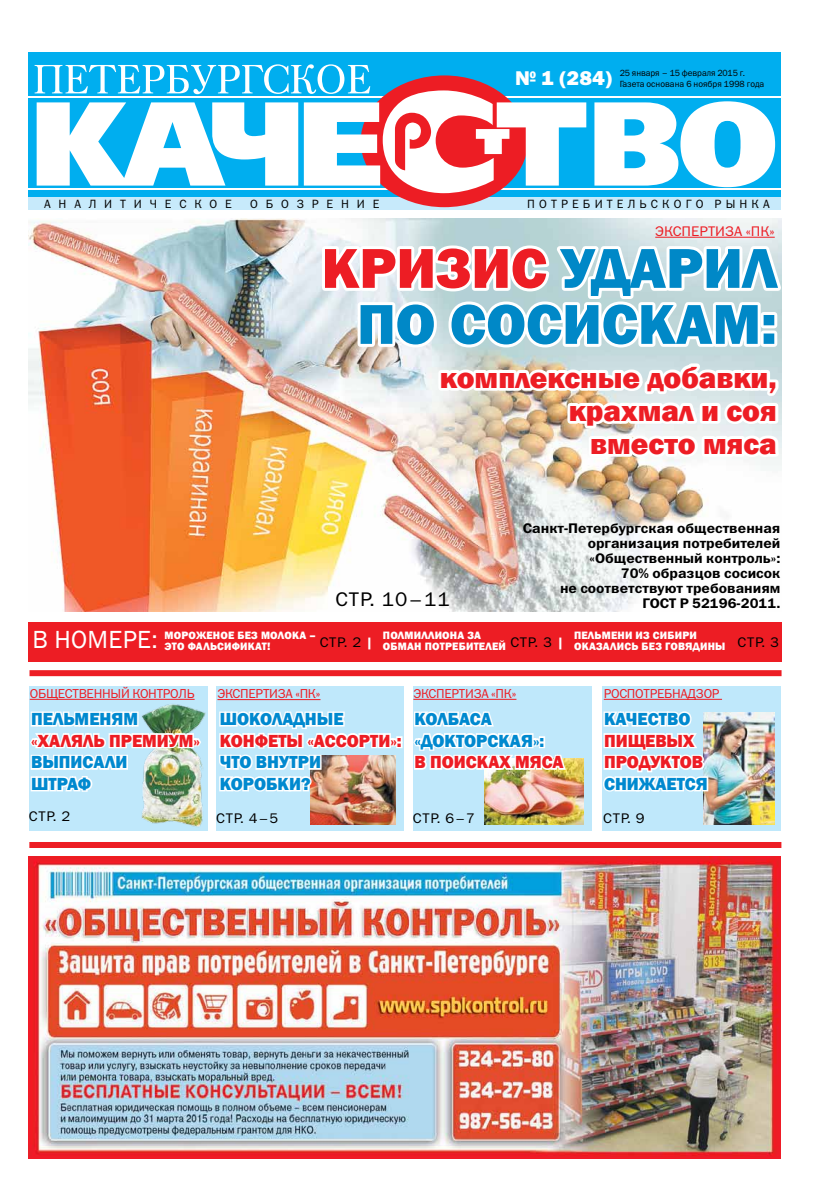
<style>
.page{position:relative;width:823px;height:1191px;background:#fff}
.page>*{position:absolute;margin:0;border:0;box-sizing:border-box;transform-origin:0 0}
.t1{font:800 58.1px/56px "Franklin Gothic";color:#0088c7;text-align:right}
.t2{font:800 30px/33px "Franklin Gothic";color:#ed1d24;text-align:right}
.t3{font:25.4px "Franklin Gothic";letter-spacing:.01em;color:#fff}
.t4{font:20px "Franklin Gothic Heavy C";color:#fff;scale:1.04 1}
.t5{font:19.8px "Franklin Gothic Book C";color:#000;scale:1.04 1}
.t6{font:800 18px/21.6px "Franklin Gothic";color:#0089cf}
.t7{font:800 18px/21.6px "Franklin Gothic";color:#ed1d24}
.t8{font:14px/15px "Franklin Gothic Demi C";color:#000;text-align:right;scale:1.04 1}
.t9{font:14px "Franklin Gothic Book C";color:#000;scale:1.04 1}
.t10{font:14px "Franklin Gothic Book C";color:#ed1d24;scale:1.04 1}
.t11{font:13px "Franklin Gothic Book C";letter-spacing:-.02em;color:#ed1d24}
.t12{font:12px "Franklin Gothic Book C";letter-spacing:.66em;color:#000}
.t13{font:800 11px/11px "Franklin Gothic";letter-spacing:.02em;color:#fff}
.t14{font:9px/11px "Franklin Gothic Book C";color:#000}
.s1{color:#ed1d24}
.s2{font-family:"Franklin Gothic";font-weight:800;color:#fff}
</style>
<div class="page">
<div style="left:28px;top:66px;width:752px;height:144px;background:#c7eafb"></div>
<div style="left:28px;top:52px;width:752px;height:144px;background:#00aeef"></div>
<hr style="left:28px;top:97px;width:752px;height:1px;background:#fff">
<hr style="left:28px;top:188px;width:752px;height:2px;background:#fff">
<div style="left:360px;top:75px;width:167px;height:132px;background:#ed1d24;border-radius:50%"></div>
<svg style="left:34px;top:64px;width:336px;height:30px"></svg>
<svg style="left:37px;top:90px;width:737px;height:103px;fill:#fff"></svg>
<img style="left:28px;top:856px;width:752px;height:302px">
<img style="left:28px;top:218px;width:753px;height:393px">
<img style="left:319px;top:230px;width:463px;height:250px">
<div style="left:28px;top:622px;width:753px;height:39px;background:#ed1d24"></div>
<div style="left:29px;top:686px;width:178px;height:145px;background:#bfe8fb"></div>
<div style="left:412px;top:686px;width:179px;height:145px;background:#bfe8fb"></div>
<div style="left:216px;top:686px;width:187px;height:145px;background:#bfe8fb"></div>
<div style="left:602px;top:686px;width:179px;height:145px;background:#bfe8fb"></div>
<img style="left:141px;top:701px;width:67px;height:128px">
<hr style="left:413px;top:699px;width:103px;height:1px;background:#ed1d24">
<hr style="left:603px;top:699px;width:118px;height:1px;background:#ed1d24">
<hr style="left:217px;top:699px;width:103px;height:1px;background:#ed1d24">
<img style="left:29px;top:698px;width:174px;height:95px">
<div style="left:29px;top:670px;width:752px;height:6px;background:#ed1d24"></div>
<div style="left:29px;top:842px;width:752px;height:6px;background:#ed1d24"></div>
<img style="left:484px;top:759px;width:99px;height:65px">
<svg style="left:412px;top:709px;width:155px;height:71px"></svg>
<img style="left:310px;top:802px;width:85px;height:22px">
<img style="left:219px;top:709px;width:185px;height:93px">
<img style="left:703px;top:713px;width:71px;height:111px">
<svg style="left:603px;top:711px;width:106px;height:91px"></svg>
<h3 class="t4" style="left:514px;top:66px;width:95px">№ 1 (284)</h3>
<p class="t14" style="left:619px;top:67px;width:146px">25 января – 15 февраля 2015 г.<br>Газета основана 6 ноября 1998 года</p>
<p class="t12" style="left:44px;top:197px;width:189px">АНАЛИТИЧЕСКОЕ</p>
<p class="t12" style="left:250px;top:197px;width:130px">ОБОЗРЕНИЕ</p>
<p class="t12" style="left:527px;top:197px;width:24px">п отребител</p>
<p class="t12" style="left:639px;top:197px;width:23px">ь ского</p>
<p class="t12" style="left:714px;top:197px;width:36px">рынка</p>
<p class="t10" style="left:655px;top:223px;width:44px">экспертиза</p>
<p class="t10" style="left:745px;top:223px;width:29px">«П К»</p>
<h1 class="t1" style="left:321px;top:240px;width:456px"><span class="s1">кризис</span> ударил по сосискам:</h1>
<h2 class="t2" style="left:439px;top:361px;width:338px">комплексные добавки, крахмал и соя<br>вместо мяса</h2>
<h3 class="t5" style="left:335px;top:588px;width:111px">стр. 10–11</h3>
<p class="t8" style="left:522px;top:520px;width:249px">Санкт-Петербургская общественная организация потребителей «Общественный контроль»:<br>70% образцов сосисок<br>не соответствуют требованиям<br>ГОСТ Р 52196-2011.</p>
<h3 class="t3" style="left:32px;top:624px;width:127px">В номере:</h3>
<p class="t9" style="left:319px;top:634px;width:53px">стр. 2 <span class="s2">|</span></p>
<p class="t9" style="left:510px;top:634px;width:53px">стр. 3 <span class="s2">|</span></p>
<p class="t9" style="left:737px;top:634px;width:41px">стр. 3</p>
<p class="t13" style="left:164px;top:630px;width:153px">Мороженое без молока – это фальсификат!</p>
<p class="t13" style="left:383px;top:630px;width:124px">Полмиллиона за обман потребителей</p>
<p class="t13" style="left:573px;top:630px;width:153px">Пельмени из Сибири оказались без говядины</p>
<p class="t11" style="left:30px;top:686px;width:66px">Общественн</p>
<p class="t11" style="left:110px;top:686px;width:31px">ый контрол</p>
<p class="t11" style="left:187px;top:686px;width:9px">ь</p>
<p class="t11" style="left:217px;top:686px;width:40px">Экспертиза</p>
<p class="t11" style="left:295px;top:686px;width:27px">«П К»</p>
<p class="t11" style="left:413px;top:686px;width:40px">Экспертиза</p>
<p class="t11" style="left:491px;top:686px;width:27px">«П К»</p>
<p class="t11" style="left:603px;top:686px;width:40px">Роспотребна</p>
<p class="t11" style="left:687px;top:686px;width:17px">дзор</p>
<p class="t6" style="left:31px;top:708px;width:108px">Пельменям</p>
<p class="t7" style="left:31px;top:730px;width:170px">«Халяль Премиум»</p>
<p class="t6" style="left:31px;top:751px;width:98px">выписали штраф</p>
<p class="t6" style="left:219px;top:708px;width:125px">Шоколадные</p>
<p class="t7" style="left:219px;top:730px;width:183px">конфеты «Ассорти»:</p>
<p class="t6" style="left:219px;top:751px;width:103px">что внутри коробки?</p>
<p class="t6" style="left:414px;top:708px;width:131px">Колбаса «Докторская»:</p>
<p class="t7" style="left:414px;top:751px;width:150px">в поисках мяса</p>
<p class="t6" style="left:603px;top:708px;width:88px">Качество</p>
<p class="t7" style="left:603px;top:730px;width:101px">пищевых продуктов</p>
<p class="t6" style="left:603px;top:773px;width:105px">снижается</p>
<p class="t9" style="left:29px;top:808px;width:41px">стр. 2</p>
<p class="t9" style="left:216px;top:811px;width:61px">стр. 4–5</p>
<p class="t9" style="left:412px;top:811px;width:61px">стр. 6–7</p>
<p class="t9" style="left:603px;top:811px;width:41px">стр. 9</p>
</div>
